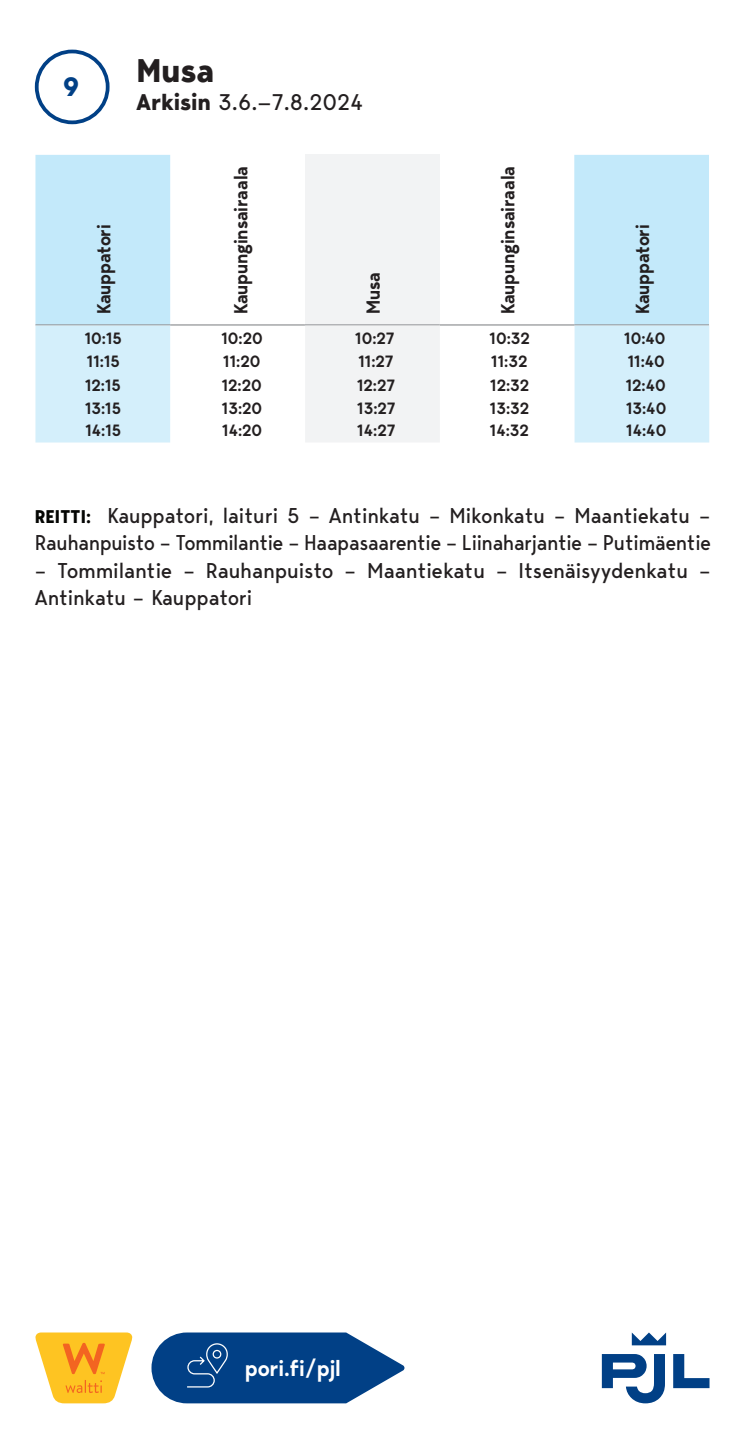
<style>
.page{position:relative;width:745px;height:1453px;background:#fff}
.page>*{position:absolute;margin:0;border:0;box-sizing:border-box;transform-origin:0 0}
.t1{font:700 32.5px "Bergen Text";color:#231f20}
.t2{font:700 26.25px "Bergen Mono";color:#014086}
.t3{font:22.5px "Bergen Text";color:#231f20}
.t4{font:600 22.25px "Bergen Text";letter-spacing:-.005em;color:#fff}
.t5{font:21.25px/27.5px "Bergen Text";letter-spacing:-.01em;color:#231f20}
.t6{font:600 18.75px "Bergen Text";letter-spacing:-.005em;color:#231f20}
.t7{font:600 16.25px "Bergen Text";color:#231f20}
.s1{font-weight:700}
.s2{font-weight:700;font-size:18.25px;color:#040503}
</style>
<div class="page">
<div style="left:35px;top:50px;width:74px;height:74px;border:4px solid #014086;border-radius:50%"></div>
<svg style="left:35px;top:155px;width:673px;height:169px"></svg>
<div style="left:305px;top:155px;width:134px;height:170px;background:#f2f3f4"></div>
<hr style="left:35px;top:324px;width:135px;height:2px;background:#939598">
<hr style="left:170px;top:324px;width:135px;height:2px;background:#939598">
<hr style="left:305px;top:324px;width:134px;height:2px;background:#939598">
<hr style="left:439px;top:324px;width:135px;height:2px;background:#939598">
<hr style="left:574px;top:324px;width:134px;height:2px;background:#939598">
<svg style="left:35px;top:326px;width:673px;height:116px"></svg>
<div style="left:305px;top:326px;width:134px;height:116px;background:#f2f3f4"></div>
<svg style="left:673px;top:1354px;width:36px;height:34px"></svg>
<svg style="left:631px;top:1332px;width:34px;height:13px"></svg>
<svg style="left:601px;top:1354px;width:63px;height:49px"></svg>
<svg style="left:151px;top:1332px;width:254px;height:71px;background:#2a5e99"></svg>
<svg style="left:35px;top:1332px;width:97px;height:71px"></svg>
<p class="t2" style="left:63px;top:68px;width:17px">9</p>
<h1 class="t1" style="left:136px;top:48px;width:79px">Musa</h1>
<p class="t3" style="left:136px;top:86px;width:228px"><span class="s1">Arkisin</span> 3.6.—7.8.2024</p>
<p class="t6" style="left:90px;top:314px;width:91px;rotate:-90deg">Kauppatori</p>
<p class="t6" style="left:227px;top:314px;width:150px;rotate:-90deg">Kaupunginsairaala</p>
<p class="t6" style="left:360px;top:314px;width:44px;rotate:-90deg">Musa</p>
<p class="t6" style="left:494px;top:314px;width:150px;rotate:-90deg">Kaupunginsairaala</p>
<p class="t6" style="left:629px;top:314px;width:91px;rotate:-90deg">Kauppatori</p>
<p class="t7" style="left:85px;top:327px;width:39px">10:15</p>
<p class="t7" style="left:221px;top:327px;width:43px">10:20</p>
<p class="t7" style="left:355px;top:327px;width:41px">10:27</p>
<p class="t7" style="left:489px;top:327px;width:42px">10:32</p>
<p class="t7" style="left:623px;top:327px;width:43px">10:40</p>
<p class="t7" style="left:87px;top:350px;width:35px">11:15</p>
<p class="t7" style="left:223px;top:350px;width:39px">11:20</p>
<p class="t7" style="left:358px;top:350px;width:37px">11:27</p>
<p class="t7" style="left:491px;top:350px;width:38px">11:32</p>
<p class="t7" style="left:627px;top:350px;width:39px">11:40</p>
<p class="t7" style="left:85px;top:373px;width:37px">12:15</p>
<p class="t7" style="left:221px;top:374px;width:42px">12:20</p>
<p class="t7" style="left:357px;top:374px;width:39px">12:27</p>
<p class="t7" style="left:490px;top:374px;width:41px">12:32</p>
<p class="t7" style="left:625px;top:374px;width:42px">12:40</p>
<p class="t7" style="left:85px;top:397px;width:38px">13:15</p>
<p class="t7" style="left:222px;top:397px;width:42px">13:20</p>
<p class="t7" style="left:357px;top:397px;width:40px">13:27</p>
<p class="t7" style="left:489px;top:397px;width:41px">13:32</p>
<p class="t7" style="left:625px;top:397px;width:42px">13:40</p>
<p class="t7" style="left:85px;top:418px;width:37px">14:15</p>
<p class="t7" style="left:222px;top:418px;width:42px">14:20</p>
<p class="t7" style="left:357px;top:418px;width:39px">14:27</p>
<p class="t7" style="left:489px;top:418px;width:41px">14:32</p>
<p class="t7" style="left:626px;top:418px;width:42px">14:40</p>
<p class="t5" style="left:35px;top:501px;width:677px"><span class="s2">REITTI:</span> Kauppatori, laituri 5 – Antinkatu – Mikonkatu – Maantiekatu –<br>Rauhanpuisto – Tommilantie – Haapasaarentie – Liinaharjantie – Putimäentie</p>
<p class="t5" style="left:35px;top:556px;width:676px">– Tommilantie – Rauhanpuisto – Maantiekatu – Itsenäisyydenkatu –<br>Antinkatu – Kauppatori</p>
<p class="t4" style="left:245px;top:1352px;width:97px">pori.fi/pjl</p>
</div>
